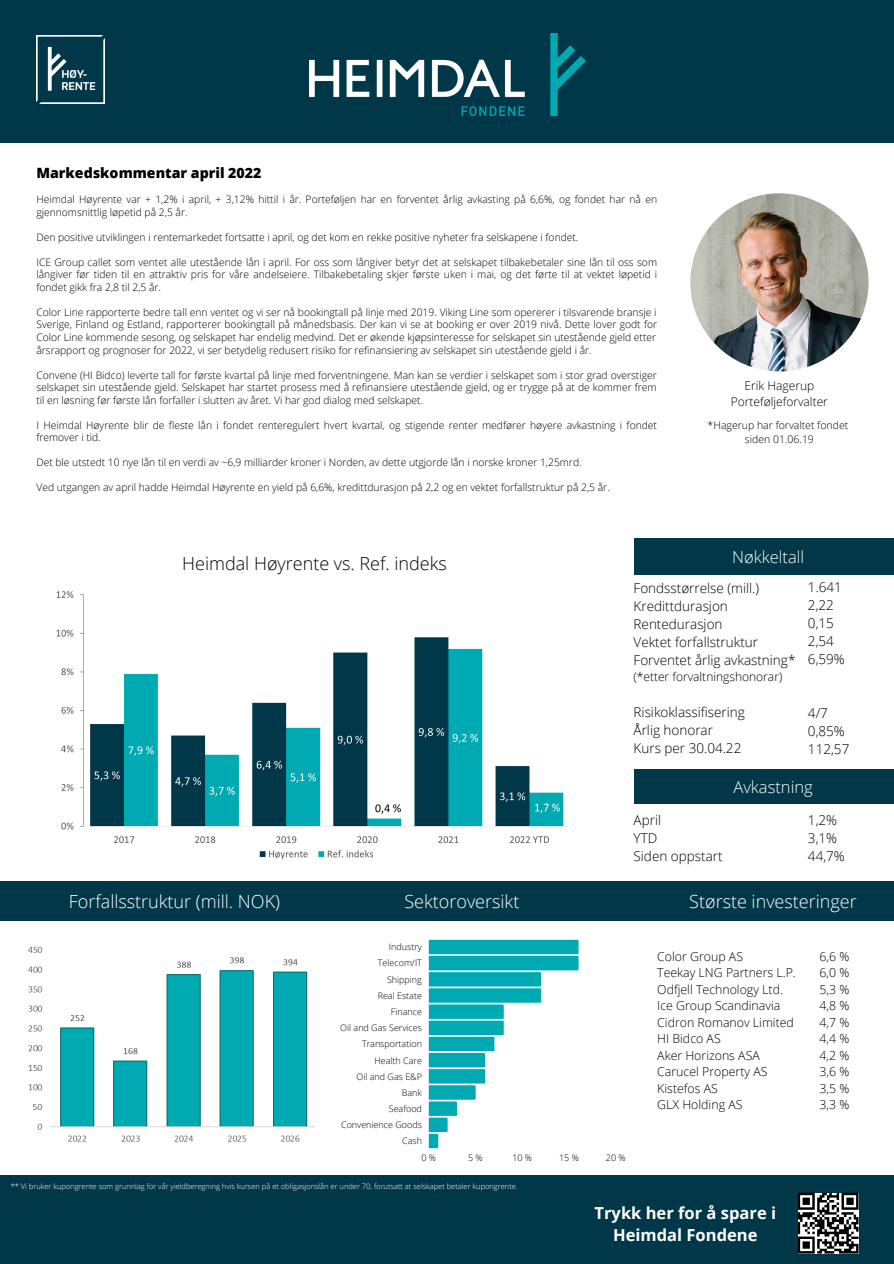
<style>
.page{position:relative;width:894px;height:1264px;background:#fff}
.page>*{position:absolute;margin:0;border:0;box-sizing:border-box;transform-origin:0 0}
.t1{font:300 18px "Open Sans";color:#fff}
.t2{font:300 18px "Open Sans";color:#000}
.t3{font:700 16.5px "Open Sans";color:#fff}
.t4{font:300 16.5px "Open Sans";color:#fff}
.t5{font:800 14.1px "Open Sans";color:#000}
.t6{font:300 13.5px "Open Sans";color:#000}
.t7{font:300 12.3px "Open Sans";color:#000}
.t8{font:300 12px "Open Sans";color:#000}
.t9{font:300 10.5px "Open Sans";color:#000}
.t10{font:300 10.35px/12.5px "Open Sans";color:#000;text-align:justify}
.t11{font:300 9px "Open Sans";color:#000}
.t12{font:300 7.5px "Open Sans";color:#fff}
</style>
<div class="page">
<div style="left:0;top:0;width:893px;height:143px;background:#003749"></div>
<img style="left:309px;top:33px;width:276px;height:82px">
<div style="left:0;top:1175px;width:893px;height:88px;background:#003749"></div>
<svg style="left:797px;top:1192px;width:61px;height:61px;background:#727374"></svg>
<hr style="left:838px;top:1251px;width:20px;height:2px;background:#000">
<div style="left:0;top:881px;width:893px;height:40px;background:#003749"></div>
<svg style="left:428px;top:939px;width:150px;height:209px"></svg>
<img style="left:36px;top:36px;width:68px;height:67px">
<img style="left:690px;top:193px;width:178px;height:178px;border-radius:50%">
<div style="left:633px;top:538px;width:260px;height:36px;background:#003749"></div>
<div style="left:633px;top:769px;width:260px;height:35px;background:#003749"></div>
<img style="left:28px;top:946px;width:286px;height:196px">
<img style="left:57px;top:591px;width:510px;height:269px">
<p class="t5" style="left:36px;top:163px;width:226px">Markedskommentar april 2022</p>
<p class="t10" style="left:36px;top:193px;width:622px">Heimdal Høyrente var + 1,2% i april, + 3,12% hittil i år. Porteføljen har en forventet årlig avkasting på 6,6%, og fondet har nå en gjennomsnittlig løpetid på 2,5 år.</p>
<p class="t10" style="left:36px;top:230px;width:543px">Den positive utviklingen i rentemarkedet fortsatte i april, og det kom en rekke positive nyheter fra selskapene i fondet.</p>
<p class="t10" style="left:36px;top:255px;width:622px">ICE Group callet som ventet alle utestående lån i april. For oss som långiver betyr det at selskapet tilbakebetaler sine lån til oss som långiver før tiden til en attraktiv pris for våre andelseiere. Tilbakebetaling skjer første uken i mai, og det førte til at vektet løpetid i fondet gikk fra 2,8 til 2,5 år.</p>
<p class="t10" style="left:36px;top:306px;width:622px">Color Line rapporterte bedre tall enn ventet og vi ser nå bookingtall på linje med 2019. Viking Line som opererer i tilsvarende bransje i Sverige, Finland og Estland, rapporterer bookingtall på månedsbasis. Der kan vi se at booking er over 2019 nivå. Dette lover godt for Color Line kommende sesong, og selskapet har endelig medvind. Det er økende kjøpsinteresse for selskapet sin utestående gjeld etter årsrapport og prognoser for 2022, vi ser betydelig redusert risiko for refinansiering av selskapet sin utestående gjeld i år.</p>
<p class="t10" style="left:36px;top:368px;width:621px">Convene (HI Bidco) leverte tall for første kvartal på linje med forventningene. Man kan se verdier i selskapet som i stor grad overstiger selskapet sin utestående gjeld. Selskapet har startet prosess med å refinansiere utestående gjeld, og er trygge på at de kommer frem til en løsning før første lån forfaller i slutten av året. Vi har god dialog med selskapet.</p>
<p class="t10" style="left:36px;top:418px;width:622px">I Heimdal Høyrente blir de fleste lån i fondet renteregulert hvert kvartal, og stigende renter medfører høyere avkastning i fondet fremover i tid.</p>
<p class="t10" style="left:36px;top:456px;width:546px">Det ble utstedt 10 nye lån til en verdi av ~6,9 milliarder kroner i Norden, av dette utgjorde lån i norske kroner 1,25mrd.</p>
<p class="t10" style="left:36px;top:481px;width:574px">Ved utgangen av april hadde Heimdal Høyrente en yield på 6,6%, kredittdurasjon på 2,2 og en vektet forfallstruktur på 2,5 år.</p>
<p class="t8" style="left:744px;top:377px;width:71px">Erik Hagerup</p>
<p class="t8" style="left:730px;top:393px;width:99px">Porteføljeforvalter</p>
<p class="t9" style="left:707px;top:418px;width:142px">*Hagerup har forvaltet fondet</p>
<p class="t9" style="left:744px;top:432px;width:71px">siden 01.06.19</p>
<p class="t2" style="left:182px;top:551px;width:266px">Heimdal Høyrente vs. Ref. indeks</p>
<p class="t4" style="left:732px;top:545px;width:74px">Nøkkeltall</p>
<p class="t6" style="left:633px;top:578px;width:127px">Fondsstørrelse (mill.)</p>
<p class="t6" style="left:633px;top:596px;width:96px">Kredittdurasjon</p>
<p class="t6" style="left:633px;top:614px;width:90px">Rentedurasjon</p>
<p class="t6" style="left:633px;top:632px;width:126px">Vektet forfallstruktur</p>
<p class="t6" style="left:633px;top:650px;width:163px">Forventet årlig avkastning*</p>
<p class="t8" style="left:633px;top:668px;width:150px">(*etter forvaltningshonorar)</p>
<p class="t6" style="left:633px;top:702px;width:113px">Risikoklassifisering</p>
<p class="t6" style="left:633px;top:720px;width:81px">Årlig honorar</p>
<p class="t6" style="left:633px;top:738px;width:109px">Kurs per 30.04.22</p>
<p class="t6" style="left:807px;top:578px;width:36px">1.641</p>
<p class="t6" style="left:807px;top:596px;width:27px">2,22</p>
<p class="t6" style="left:807px;top:614px;width:27px">0,15</p>
<p class="t6" style="left:807px;top:632px;width:27px">2,54</p>
<p class="t6" style="left:807px;top:650px;width:38px">6,59%</p>
<p class="t6" style="left:807px;top:704px;width:21px">4/7</p>
<p class="t6" style="left:807px;top:722px;width:38px">0,85%</p>
<p class="t6" style="left:807px;top:740px;width:43px">112,57</p>
<p class="t6" style="left:633px;top:810px;width:29px">April</p>
<p class="t6" style="left:633px;top:828px;width:25px">YTD</p>
<p class="t6" style="left:633px;top:846px;width:90px">Siden oppstart</p>
<p class="t4" style="left:733px;top:775px;width:81px">Avkastning</p>
<p class="t6" style="left:807px;top:810px;width:31px">1,2%</p>
<p class="t6" style="left:807px;top:828px;width:31px">3,1%</p>
<p class="t6" style="left:807px;top:846px;width:38px">44,7%</p>
<p class="t1" style="left:69px;top:888px;width:213px">Forfallsstruktur (mill. NOK)</p>
<p class="t1" style="left:404px;top:888px;width:116px">Sektoroversikt</p>
<p class="t1" style="left:689px;top:888px;width:169px">Største investeringer</p>
<p class="t11" style="left:389px;top:940px;width:34px">Industry</p>
<p class="t11" style="left:378px;top:956px;width:46px">Telecom/IT</p>
<p class="t11" style="left:387px;top:973px;width:36px">Shipping</p>
<p class="t11" style="left:377px;top:989px;width:46px">Real Estate</p>
<p class="t11" style="left:391px;top:1005px;width:33px">Finance</p>
<p class="t11" style="left:340px;top:1021px;width:83px">Oil and Gas Services</p>
<p class="t11" style="left:362px;top:1037px;width:61px">Transportation</p>
<p class="t11" style="left:374px;top:1053px;width:49px">Health Care</p>
<p class="t11" style="left:356px;top:1070px;width:67px">Oil and Gas E&amp;P</p>
<p class="t11" style="left:402px;top:1086px;width:22px">Bank</p>
<p class="t11" style="left:388px;top:1102px;width:35px">Seafood</p>
<p class="t11" style="left:341px;top:1118px;width:82px">Convenience Goods</p>
<p class="t11" style="left:402px;top:1134px;width:21px">Cash</p>
<p class="t11" style="left:421px;top:1151px;width:16px">0 %</p>
<p class="t11" style="left:468px;top:1151px;width:16px">5 %</p>
<p class="t11" style="left:512px;top:1151px;width:21px">10 %</p>
<p class="t11" style="left:559px;top:1151px;width:21px">15 %</p>
<p class="t11" style="left:605px;top:1151px;width:21px">20 %</p>
<p class="t12" style="left:11px;top:1180px;width:508px">** Vi bruker kupongrente som grunnlag for vår yieldberegning hvis kursen på et obligasjonslån er under 70, forutsatt at selskapet betaler kupongrente.</p>
<p class="t7" style="left:657px;top:947px;width:87px">Color Group AS</p>
<p class="t7" style="left:657px;top:964px;width:140px">Teekay LNG Partners L.P.</p>
<p class="t7" style="left:657px;top:980px;width:127px">Odfjell Technology Ltd.</p>
<p class="t7" style="left:657px;top:997px;width:124px">Ice Group Scandinavia</p>
<p class="t7" style="left:657px;top:1013px;width:138px">Cidron Romanov Limited</p>
<p class="t7" style="left:657px;top:1029px;width:65px">HI Bidco AS</p>
<p class="t7" style="left:657px;top:1046px;width:104px">Aker Horizons ASA</p>
<p class="t7" style="left:657px;top:1062px;width:112px">Carucel Property AS</p>
<p class="t7" style="left:657px;top:1079px;width:62px">Kistefos AS</p>
<p class="t7" style="left:657px;top:1095px;width:87px">GLX Holding AS</p>
<p class="t3" style="left:594px;top:1200px;width:183px">Trykk her for å spare i</p>
<p class="t3" style="left:613px;top:1223px;width:146px">Heimdal Fondene</p>
<p class="t7" style="left:819px;top:947px;width:31px">6,6 %</p>
<p class="t7" style="left:819px;top:964px;width:31px">6,0 %</p>
<p class="t7" style="left:819px;top:980px;width:31px">5,3 %</p>
<p class="t7" style="left:819px;top:997px;width:31px">4,8 %</p>
<p class="t7" style="left:819px;top:1013px;width:31px">4,7 %</p>
<p class="t7" style="left:819px;top:1029px;width:31px">4,4 %</p>
<p class="t7" style="left:819px;top:1046px;width:31px">4,2 %</p>
<p class="t7" style="left:819px;top:1062px;width:31px">3,6 %</p>
<p class="t7" style="left:819px;top:1079px;width:31px">3,5 %</p>
<p class="t7" style="left:819px;top:1095px;width:31px">3,3 %</p>
</div>
